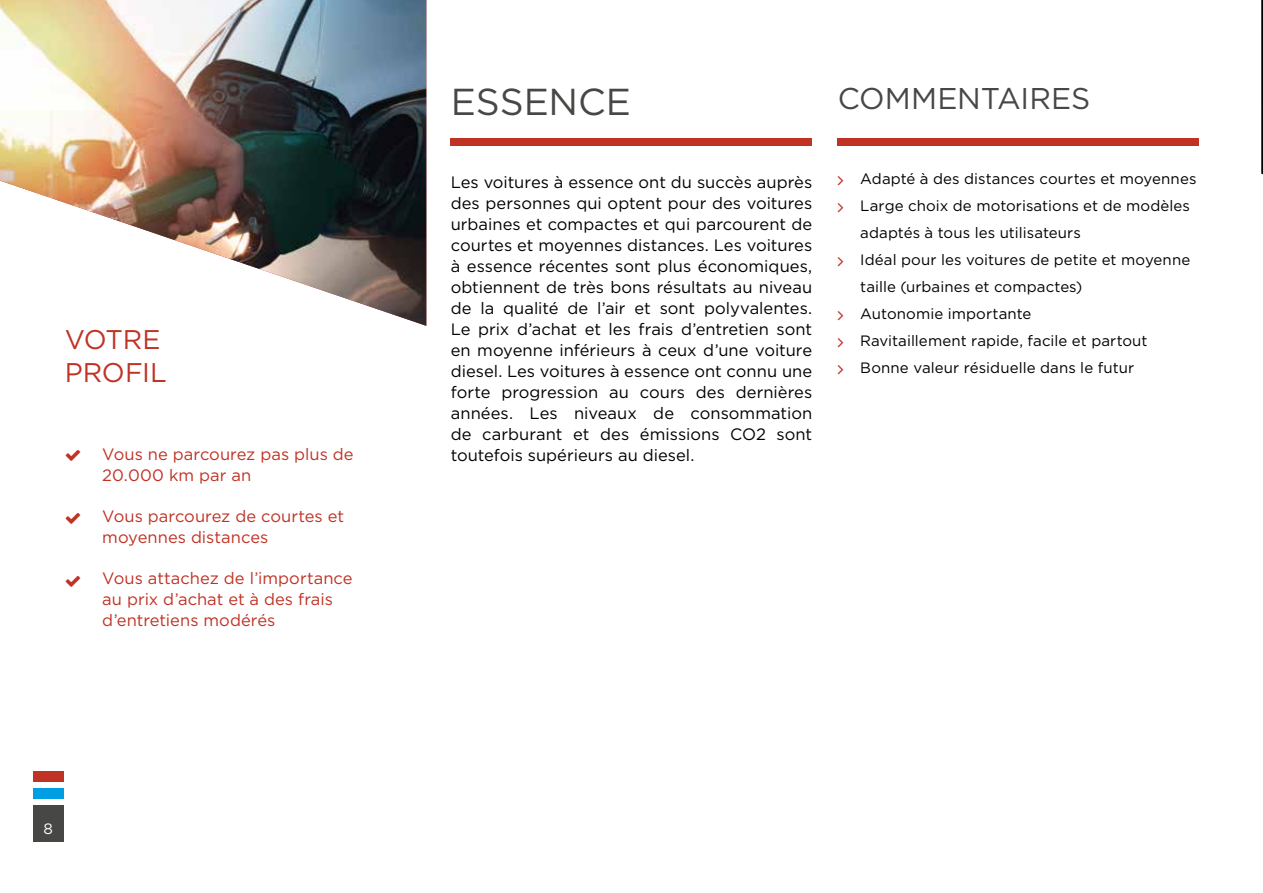
<style>
.page{position:relative;width:1263px;height:893px;background:#fff}
.page>*{position:absolute;margin:0;border:0;box-sizing:border-box;transform-origin:0 0}
.t1{font:37.5px "Gotham";color:#474746}
.t2{font:30px "Gotham";color:#474746}
.t3{font:27px/33px "Gotham";letter-spacing:-.01em;color:#c03224}
.t4{font:16.5px/21px "Gotham";color:#000;text-align:justify}
.t5{font:16.5px/21px "Gotham";color:#c03224}
.t6{font:15px/27px "Gotham";letter-spacing:.005em;color:#000}
.t7{font:15px "Gotham";color:#fff}
</style>
<div class="page">
<div style="left:33px;top:805px;width:31px;height:37px;background:#474746"></div>
<div style="left:33px;top:788px;width:31px;height:11px;background:#009fe3"></div>
<div style="left:33px;top:770px;width:31px;height:11px;background:#c03224"></div>
<img style="left:1261px;top:0;width:2px;height:174px">
<img style="left:0;top:0;width:426px;height:326px">
<div style="left:451px;top:139px;width:361px;height:7px;background:#c03224"></div>
<div style="left:838px;top:139px;width:361px;height:7px;background:#c03224"></div>
<h3 class="t3" style="left:65px;top:322px;width:104px">VOTRE<br>PROFIL</h3>
<p class="t5" style="left:102px;top:443px;width:253px">Vous ne parcourez pas plus de<br>20.000 km par an</p>
<p class="t5" style="left:102px;top:505px;width:243px">Vous parcourez de courtes et moyennes distances</p>
<p class="t5" style="left:102px;top:567px;width:252px">Vous attachez de l’importance au prix d’achat et à des frais d’entretiens modérés</p>
<p class="t7" style="left:44px;top:819px;width:11px">8</p>
<h1 class="t1" style="left:451px;top:78px;width:182px">ESSENCE</h1>
<h2 class="t2" style="left:838px;top:79px;width:254px">COMMENTAIRES</h2>
<p class="t4" style="left:451px;top:172px;width:363px">Les voitures à essence ont du succès auprès des personnes qui optent pour des voitures urbaines et compactes et qui parcourent de courtes et moyennes distances. Les voitures à essence récentes sont plus économiques, obtiennent de très bons résultats au niveau de la qualité de l’air et sont polyvalentes.<br>Le prix d’achat et les frais d’entretien sont en moyenne inférieurs à ceux d’une voiture diesel. Les voitures à essence ont connu une forte progression au cours des dernières années. Les niveaux de consommation de carburant et des émissions CO2 sont toutefois supérieurs au diesel.</p>
<p class="t6" style="left:860px;top:165px;width:338px">Adapté à des distances courtes et moyennes Large choix de motorisations et de modèles adaptés à tous les utilisateurs<br>Idéal pour les voitures de petite et moyenne taille (urbaines et compactes)<br>Autonomie importante<br>Ravitaillement rapide, facile et partout Bonne valeur résiduelle dans le futur</p>
</div>
